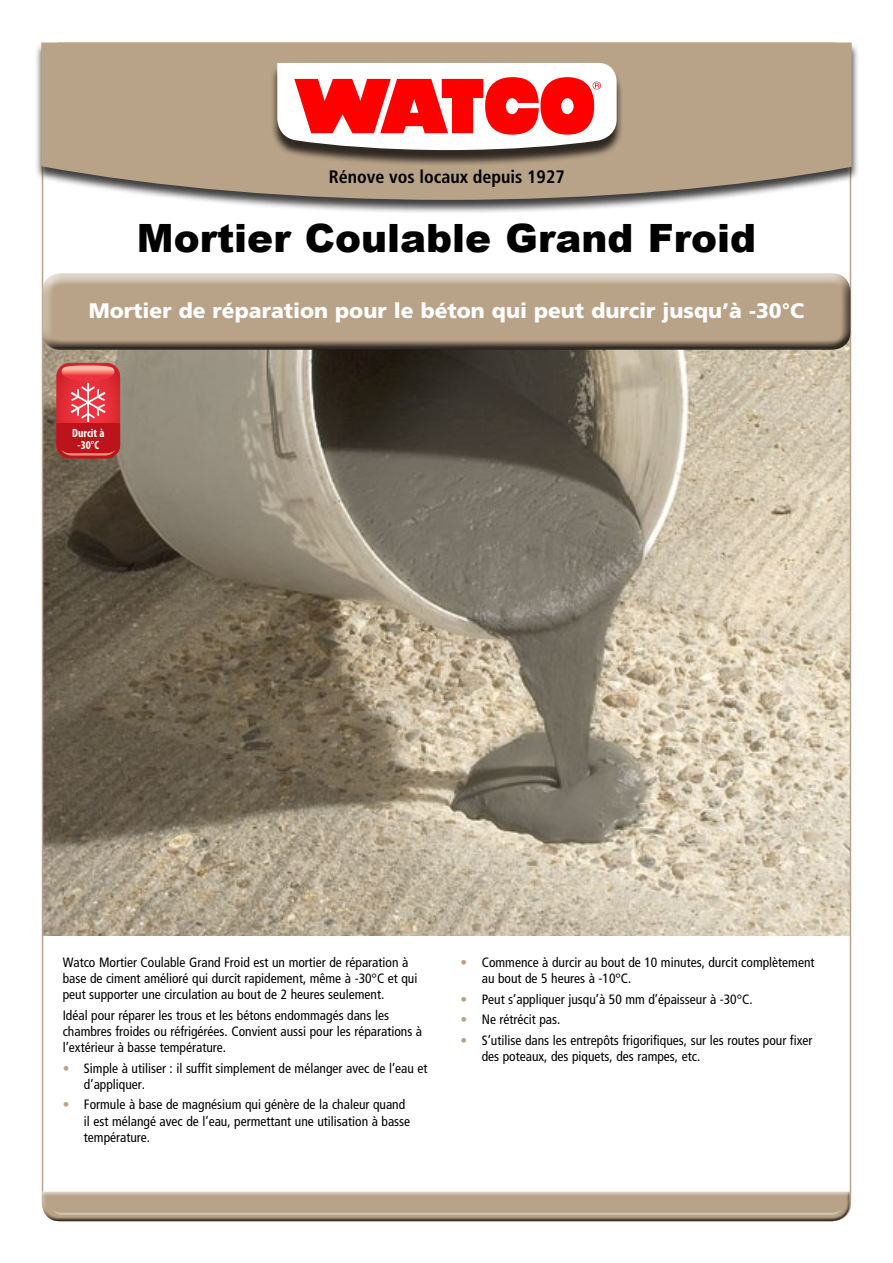
<style>
.page{position:relative;width:893px;height:1263px;background:#fff}
.page>*{position:absolute;margin:0;border:0;box-sizing:border-box;transform-origin:0 0}
.t1{font:900 39px "Arial";color:#000}
.t2{font:900 21px "Frutiger";color:#fff}
.t3{font:700 condensed 18px "Frutiger";color:#000}
.t4{font:condensed 13.5px/16.2px "Frutiger";color:#000}
.t5{font:700 condensed 12px/12px "Myriad Pro";color:#fff;text-align:center}
.s1{color:#b9a388}
</style>
<div class="page">
<img style="left:45px;top:352px;width:803px;height:583px">
<div style="left:34px;top:42px;width:825px;height:171px;background:#000;opacity:.75"></div>
<svg style="left:41px;top:43px;width:811px;height:157px;background:#b7a38a"></svg>
<div style="left:41px;top:272px;width:810px;height:68px;background:#fff;opacity:.75"></div>
<div style="left:41px;top:276px;width:810px;height:76px;background:#000;opacity:.75"></div>
<div style="left:41px;top:1190px;width:809px;height:32px;background:#000;opacity:.75"></div>
<svg style="left:42px;top:1191px;width:808px;height:30px;background:#b5a28b"></svg>
<div style="left:271px;top:66px;width:352px;height:100px;background:#000;opacity:.75"></div>
<svg style="left:277px;top:63px;width:340px;height:87px"></svg>
<svg style="left:56px;top:363px;width:64px;height:95px;background:#d63c41"></svg>
<h3 class="t3" style="left:329px;top:166px;width:237px">Rénove vos locaux depuis 1927</h3>
<h1 class="t1" style="left:137px;top:209px;width:621px">Mortier Coulable Grand Froid</h1>
<h2 class="t2" style="left:89px;top:298px;width:717px">Mortier de réparation pour le béton qui peut durcir jusqu’à -30°C</h2>
<p class="t5" style="left:72px;top:427px;width:34px">Durcit à -30°C</p>
<p class="t4" style="left:63px;top:954px;width:356px">Watco Mortier Coulable Grand Froid est un mortier de réparation à base de ciment amélioré qui durcit rapidement, même à -30°C et qui peut supporter une circulation au bout de 2 heures seulement.</p>
<p class="t4" style="left:63px;top:1007px;width:361px">Idéal pour réparer les trous et les bétons endommagés dans les chambres froides ou réfrigérées. Convient aussi pour les réparations à l’extérieur à basse température.</p>
<p class="t4" style="left:84px;top:1060px;width:345px;text-indent:-21px"><span class="s1">•</span> Simple à utiliser : il suffit simplement de mélanger avec de l’eau et d’appliquer.</p>
<p class="t4" style="left:84px;top:1096px;width:328px;text-indent:-21px"><span class="s1">•</span> Formule à base de magnésium qui génère de la chaleur quand il est mélangé avec de l’eau, permettant une utilisation à basse température.</p>
<p class="t4" style="left:482px;top:954px;width:334px;text-indent:-21px"><span class="s1">•</span> Commence à durcir au bout de 10 minutes, durcit complètement au bout de 5 heures à -10°C.</p>
<p class="t4" style="left:460px;top:991px;width:294px"><span class="s1">•</span> Peut s’appliquer jusqu’à 50 mm d’épaisseur à -30°C.</p>
<p class="t4" style="left:460px;top:1011px;width:101px"><span class="s1">•</span> Ne rétrécit pas.</p>
<p class="t4" style="left:482px;top:1032px;width:332px;text-indent:-21px"><span class="s1">•</span> S’utilise dans les entrepôts frigorifiques, sur les routes pour fixer des poteaux, des piquets, des rampes, etc.</p>
</div>
